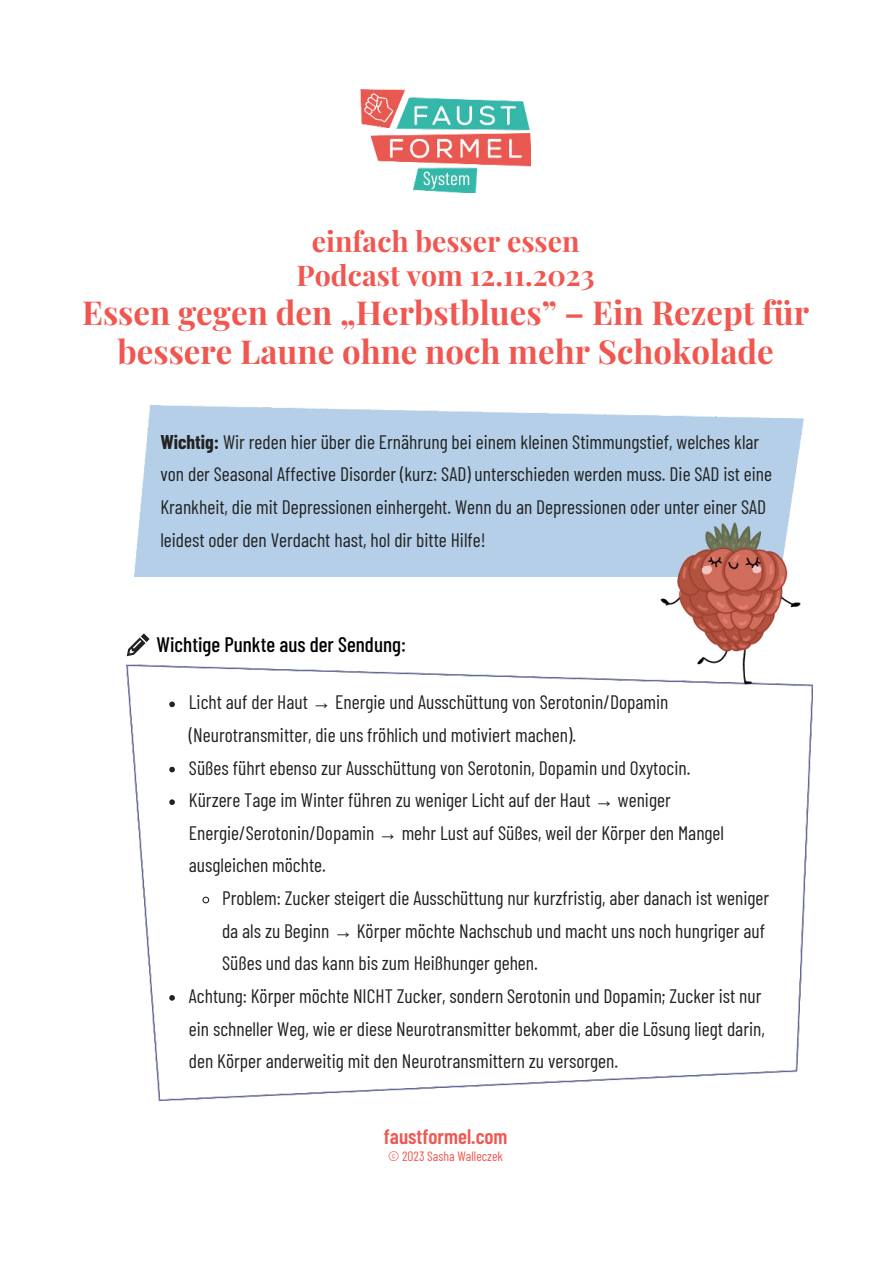
<style>
.page{position:relative;width:893px;height:1264px;background:#fff}
.page>*{position:absolute;margin:0;border:0;box-sizing:border-box;transform-origin:0 0}
.t1{font:700 33px/39.3px "Playfair Display";color:#f05751;text-align:center}
.t2{font:700 28.5px/33.8px "Playfair Display";color:#f05751;text-align:center}
.t3{font:500 21px "Barlow Condensed";color:#000}
.t4{font:600 21px "Barlow Condensed";color:#f05751}
.t5{font:19.5px/32.5px "Barlow Condensed";color:#222}
.t6{font:13.5px "Barlow Condensed";color:#f05751}
.s1{font-weight:700}
.s2{font-family:"Liberation Serif"}
</style>
<div class="page">
<img style="left:360px;top:89px;width:170px;height:104px">
<svg style="left:127px;top:633px;width:23px;height:23px"></svg>
<img style="left:127px;top:664px;width:685px;height:436px">
<img style="left:646px;top:518px;width:167px;height:170px">
<svg style="left:169px;top:701px;width:6px;height:6px"></svg>
<svg style="left:169px;top:766px;width:6px;height:6px"></svg>
<svg style="left:169px;top:799px;width:6px;height:6px"></svg>
<svg style="left:202px;top:895px;width:8px;height:9px"></svg>
<svg style="left:169px;top:995px;width:6px;height:5px"></svg>
<h2 class="t2" style="left:296px;top:222px;width:299px">einfach besser essen<br>Podcast vom 12.11.2023</h2>
<h1 class="t1" style="left:82px;top:290px;width:728px">Essen gegen den „Herbstblues” – Ein Rezept für bessere Laune ohne noch mehr Schokolade</h1>
<p class="t5" style="left:160px;top:424px;width:613px"><span class="s1">Wichtig:</span> Wir reden hier über die Ernährung bei einem kleinen Stimmungstief, welches klar von der Seasonal Affective Disorder (kurz: SAD) unterschieden werden muss. Die SAD ist eine Krankheit, die mit Depressionen einhergeht. Wenn du an Depressionen oder unter einer SAD leidest oder den Verdacht hast, hol dir bitte Hilfe!</p>
<p class="t3" style="left:157px;top:629px;width:251px">Wichtige Punkte aus der Sendung:</p>
<p class="t5" style="left:189px;top:684px;width:536px">Licht auf der Haut <span class="s2">→</span> Energie und Ausschüttung von Serotonin/Dopamin (Neurotransmitter, die uns fröhlich und motiviert machen).<br>Süßes führt ebenso zur Ausschüttung von Serotonin, Dopamin und Oxytocin.<br>Kürzere Tage im Winter führen zu weniger Licht auf der Haut <span class="s2">→</span> weniger Energie/Serotonin/Dopamin <span class="s2">→</span> mehr Lust auf Süßes, weil der Körper den Mangel ausgleichen möchte.</p>
<p class="t5" style="left:222px;top:880px;width:548px">Problem: Zucker steigert die Ausschüttung nur kurzfristig, aber danach ist weniger</p>
<p class="t5" style="left:222px;top:913px;width:544px">da als zu Beginn <span class="s2">→</span> Körper möchte Nachschub und macht uns noch hungriger auf</p>
<p class="t5" style="left:222px;top:945px;width:317px">Süßes und das kann bis zum Heißhunger gehen.</p>
<p class="t5" style="left:189px;top:978px;width:574px">Achtung: Körper möchte NICHT Zucker, sondern Serotonin und Dopamin; Zucker ist nur</p>
<p class="t5" style="left:189px;top:1010px;width:577px">ein schneller Weg, wie er diese Neurotransmitter bekommt, aber die Lösung liegt darin,</p>
<p class="t5" style="left:189px;top:1043px;width:430px">den Körper anderweitig mit den Neurotransmittern zu versorgen.</p>
<p class="t4" style="left:384px;top:1121px;width:125px">faustformel.com</p>
<p class="t6" style="left:388px;top:1146px;width:116px">© 2023 Sasha Walleczek</p>
</div>
